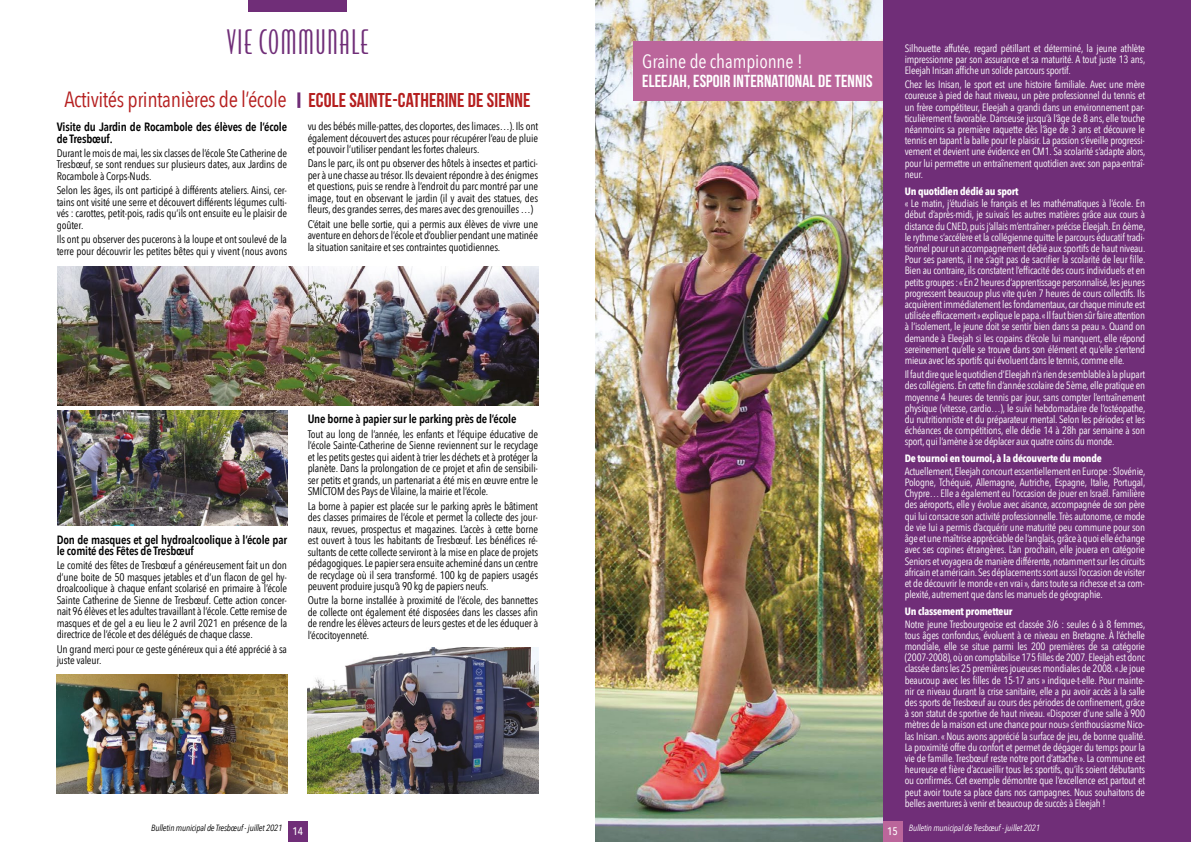
<style>
.page{position:relative;width:1191px;height:842px;background:#fff}
.page>*{position:absolute;margin:0;border:0;box-sizing:border-box;transform-origin:0 0}
.t1{font:32px "Bodega Sans Oldstyle";letter-spacing:.05em;color:#702e78}
.t2{font:22px "Avenir Next Condensed";letter-spacing:-.02em;color:#b51f1f}
.t3{font:19.2px "Avenir Next Condensed";letter-spacing:-.005em;color:#fff}
.t4{font:17.4px "Bebas Neue";letter-spacing:.005em;color:#fff}
.t5{font:600 12px/11.5px "Avenir Next Condensed";letter-spacing:-.015em;color:#000}
.t6{font:11px/11.5px "Avenir Next Condensed";letter-spacing:-.015em;color:#000;text-align:justify}
.t7{font:500 11px "Avenir Next Condensed";color:#fff}
.t8{font:10.6px/11.2px "Avenir Next Condensed";letter-spacing:-.02em;color:#fff;text-align:justify}
.t9{font:700 10.6px "Avenir Next Condensed";letter-spacing:-.02em;color:#fff}
.t10{font:italic 9px "Avenir Next Condensed";letter-spacing:-.02em;color:#fff}
.t11{font:italic 9px "Avenir Next Condensed";letter-spacing:-.02em;color:#000}
.s1{font-family:"Bebas Neue";font-size:20px}
.s2{font-weight:500;font-style:normal;font-size:11px}
</style>
<div class="page">
<div style="left:882px;top:0;width:309px;height:842px;background:#702e78"></div>
<img style="left:595px;top:0;width:287px;height:842px">
<div style="left:882px;top:822px;width:20px;height:20px;background:#bb669b"></div>
<div style="left:288px;top:821px;width:20px;height:21px;background:#702e78"></div>
<div style="left:248px;top:0;width:99px;height:12px;background:#702e78"></div>
<hr style="left:297px;top:92px;width:3px;height:16px;background:#702e78">
<img style="left:57px;top:267px;width:481px;height:138px">
<img style="left:308px;top:647px;width:230px;height:147px">
<img style="left:57px;top:674px;width:230px;height:120px">
<img style="left:57px;top:410px;width:230px;height:115px">
<div style="left:633px;top:41px;width:249px;height:60px;background:#bb669b"></div>
<h1 class="t1" style="left:227px;top:22px;width:142px">VIE COMMUNALE</h1>
<h2 class="t2" style="left:65px;top:80px;width:467px">Activités printanières de l’école <span class="s1">ECOLE SAINTE-CATHERINE DE SIENNE</span></h2>
<p class="t5" style="left:57px;top:121px;width:232px">Visite du Jardin de Rocambole des élèves de l’école de Tresbœuf.</p>
<p class="t6" style="left:57px;top:147px;width:232px">Durant le mois de mai, les six classes de l’école Ste Catherine de Tresbœuf, se sont rendues sur plusieurs dates, aux Jardins de Rocambole à Corps-Nuds.</p>
<p class="t6" style="left:57px;top:184px;width:232px">Selon les âges, ils ont participé à différents ateliers. Ainsi, cer&shy;tains ont visité une serre et découvert différents légumes culti&shy;vés : carottes, petit-pois, radis qu’ils ont ensuite eu le plaisir de goûter.</p>
<p class="t6" style="left:57px;top:233px;width:232px">Ils ont pu observer des pucerons à la loupe et ont soulevé de la terre pour découvrir les petites bêtes qui y vivent (nous avons</p>
<p class="t6" style="left:308px;top:120px;width:232px">vu des bébés mille-pattes, des cloportes, des limaces…). Ils ont également découvert des astuces pour récupérer l’eau de pluie et pouvoir l’utiliser pendant les fortes chaleurs.</p>
<p class="t6" style="left:308px;top:157px;width:232px">Dans le parc, ils ont pu observer des hôtels à insectes et partici&shy;per à une chasse au trésor. Ils devaient répondre à des énigmes et questions, puis se rendre à l’endroit du parc montré par une image, tout en observant le jardin (il y avait des statues, des fleurs, des grandes serres, des mares avec des grenouilles …)</p>
<p class="t6" style="left:308px;top:218px;width:232px">C’était une belle sortie, qui a permis aux élèves de vivre une aventure en dehors de l’école et d’oublier pendant une matinée la situation sanitaire et ses contraintes quotidiennes.</p>
<p class="t5" style="left:57px;top:533px;width:232px">Don de masques et gel hydroalcoolique à l’école par le comité des Fêtes de Tresbœuf</p>
<p class="t6" style="left:57px;top:559px;width:232px">Le comité des fêtes de Tresbœuf a généreusement fait un don d’une boite de 50 masques jetables et d’un flacon de gel hy&shy;droalcoolique à chaque enfant scolarisé en primaire à l’école Sainte Catherine de Sienne de Tresbœuf. Cette action concer&shy;nait 96 élèves et les adultes travaillant à l’école. Cette remise de masques et de gel a eu lieu le 2 avril 2021 en présence de la directrice de l’école et des délégués de chaque classe.</p>
<p class="t6" style="left:57px;top:643px;width:232px">Un grand merci pour ce geste généreux qui a été apprécié à sa juste valeur.</p>
<p class="t5" style="left:308px;top:413px;width:210px">Une borne à papier sur le parking près de l’école</p>
<p class="t6" style="left:308px;top:428px;width:232px">Tout au long de l’année, les enfants et l’équipe éducative de l’école Sainte-Catherine de Sienne reviennent sur le recyclage et les petits gestes qui aident à trier les déchets et à protéger la planète. Dans la prolongation de ce projet et afin de sensibili&shy;ser petits et grands, un partenariat a été mis en œuvre entre le SMICTOM des Pays de Vilaine, la mairie et l’école.</p>
<p class="t6" style="left:308px;top:499px;width:232px">La borne à papier est placée sur le parking après le bâtiment des classes primaires de l’école et permet la collecte des jour&shy;naux, revues, prospectus et magazines. L’accès à cette borne est ouvert à tous les habitants de Tresbœuf. Les bénéfices ré&shy;sultants de cette collecte serviront à la mise en place de projets pédagogiques. Le papier sera ensuite acheminé dans un centre de recyclage où il sera transformé. 100 kg de papiers usagés peuvent produire jusqu’à 90 kg de papiers neufs.</p>
<p class="t6" style="left:308px;top:594px;width:232px">Outre la borne installée à proximité de l’école, des bannettes de collecte ont également été disposées dans les classes afin de rendre les élèves acteurs de leurs gestes et de les éduquer à l’écocitoyenneté.</p>
<p class="t11" style="left:151px;top:822px;width:132px">Bulletin municipal de Tresbœuf - juillet 2021</p>
<p class="t7" style="left:292px;top:824px;width:12px">14</p>
<h3 class="t3" style="left:642px;top:44px;width:162px">Graine de championne !</h3>
<h3 class="t4" style="left:642px;top:71px;width:232px">ELEEJAH, ESPOIR INTERNATIONAL DE TENNIS</h3>
<p class="t8" style="left:904px;top:42px;width:242px">Silhouette affutée, regard pétillant et déterminé, la jeune athlète impressionne par son assurance et sa maturité. A tout juste 13 ans, Eleejah Inisan affiche un solide parcours sportif.</p>
<p class="t8" style="left:904px;top:78px;width:242px">Chez les Inisan, le sport est une histoire familiale. Avec une mère coureuse à pied de haut niveau, un père professionnel du tennis et un frère compétiteur, Eleejah a grandi dans un environnement par&shy;ticulièrement favorable. Danseuse jusqu’à l’âge de 8 ans, elle touche néanmoins sa première raquette dès l’âge de 3 ans et découvre le tennis en tapant la balle pour le plaisir. La passion s’éveille progressi&shy;vement et devient une évidence en CM1. Sa scolarité s’adapte alors, pour lui permettre un entraînement quotidien avec son papa-entraî&shy;neur.</p>
<p class="t9" style="left:904px;top:184px;width:115px">Un quotidien dédié au sport</p>
<p class="t8" style="left:904px;top:197px;width:242px">« Le matin, j’étudiais le français et les mathématiques à l’école. En début d’après-midi, je suivais les autres matières grâce aux cours à distance du CNED, puis j’allais m’entraîner » précise Eleejah. En 6ème, le rythme s’accélère et la collégienne quitte le parcours éducatif tradi&shy;tionnel pour un accompagnement dédié aux sportifs de haut niveau.<br>Pour ses parents, il ne s’agit pas de sacrifier la scolarité de leur fille.<br>Bien au contraire, ils constatent l’efficacité des cours individuels et en petits groupes : « En 2 heures d’apprentissage personnalisé, les jeunes progressent beaucoup plus vite qu’en 7 heures de cours collectifs. Ils acquièrent immédiatement les fondamentaux, car chaque minute est utilisée efficacement » explique le papa. « Il faut bien sûr faire attention à l’isolement, le jeune doit se sentir bien dans sa peau ». Quand on demande à Eleejah si les copains d’école lui manquent, elle répond sereinement qu’elle se trouve dans son élément et qu’elle s’entend mieux avec les sportifs qui évoluent dans le tennis, comme elle.</p>
<p class="t8" style="left:904px;top:368px;width:242px">Il faut dire que le quotidien d’Eleejah n’a rien de semblable à la plupart des collégiens. En cette fin d’année scolaire de 5ème, elle pratique en moyenne 4 heures de tennis par jour, sans compter l’entraînement physique (vitesse, cardio…), le suivi hebdomadaire de l’ostéopathe, du nutritionniste et du préparateur mental. Selon les périodes et les échéances de compétitions, elle dédie 14 à 28h par semaine à son sport, qui l’amène à se déplacer aux quatre coins du monde.</p>
<p class="t9" style="left:904px;top:452px;width:199px">De tournoi en tournoi, à la découverte du monde</p>
<p class="t8" style="left:904px;top:465px;width:242px">Actuellement, Eleejah concourt essentiellement en Europe : Slovénie, Pologne, Tchéquie, Allemagne, Autriche, Espagne, Italie, Portugal, Chypre… Elle a également eu l’occasion de jouer en Israël. Familière des aéroports, elle y évolue avec aisance, accompagnée de son père qui lui consacre son activité professionnelle. Très autonome, ce mode de vie lui a permis d’acquérir une maturité peu commune pour son âge et une maîtrise appréciable de l’anglais, grâce à quoi elle échange avec ses copines étrangères. L’an prochain, elle jouera en catégorie Seniors et voyagera de manière différente, notamment sur les circuits africain et américain. Ses déplacements sont aussi l’occasion de visiter et de découvrir le monde « en vrai », dans toute sa richesse et sa com&shy;plexité, autrement que dans les manuels de géographie.</p>
<p class="t9" style="left:904px;top:605px;width:109px">Un classement prometteur</p>
<p class="t8" style="left:904px;top:618px;width:242px">Notre jeune Tresbourgeoise est classée 3/6 : seules 6 à 8 femmes, tous âges confondus, évoluent à ce niveau en Bretagne. À l’échelle mondiale, elle se situe parmi les 200 premières de sa catégorie (2007-2008), où on comptabilise 175 filles de 2007. Eleejah est donc classée dans les 25 premières joueuses mondiales de 2008. « Je joue beaucoup avec les filles de 15-17 ans » indique-t-elle. Pour mainte&shy;nir ce niveau durant la crise sanitaire, elle a pu avoir accès à la salle des sports de Tresbœuf au cours des périodes de confinement, grâce à son statut de sportive de haut niveau. «Disposer d’une salle à 900 mètres de la maison est une chance pour nous» s’enthousiasme Nico&shy;las Inisan. « Nous avons apprécié la surface de jeu, de bonne qualité.<br>La proximité offre du confort et permet de dégager du temps pour la vie de famille. Tresbœuf reste notre port d’attache ». La commune est heureuse et fière d’accueillir tous les sportifs, qu’ils soient débutants ou confirmés. Cet exemple démontre que l’excellence est partout et peut avoir toute sa place dans nos campagnes. Nous souhaitons de belles aventures à venir et beaucoup de succès à Eleejah !</p>
<p class="t10" style="left:887px;top:822px;width:154px"><span class="s2">15</span> Bulletin municipal de Tresbœuf - juillet 2021</p>
</div>
